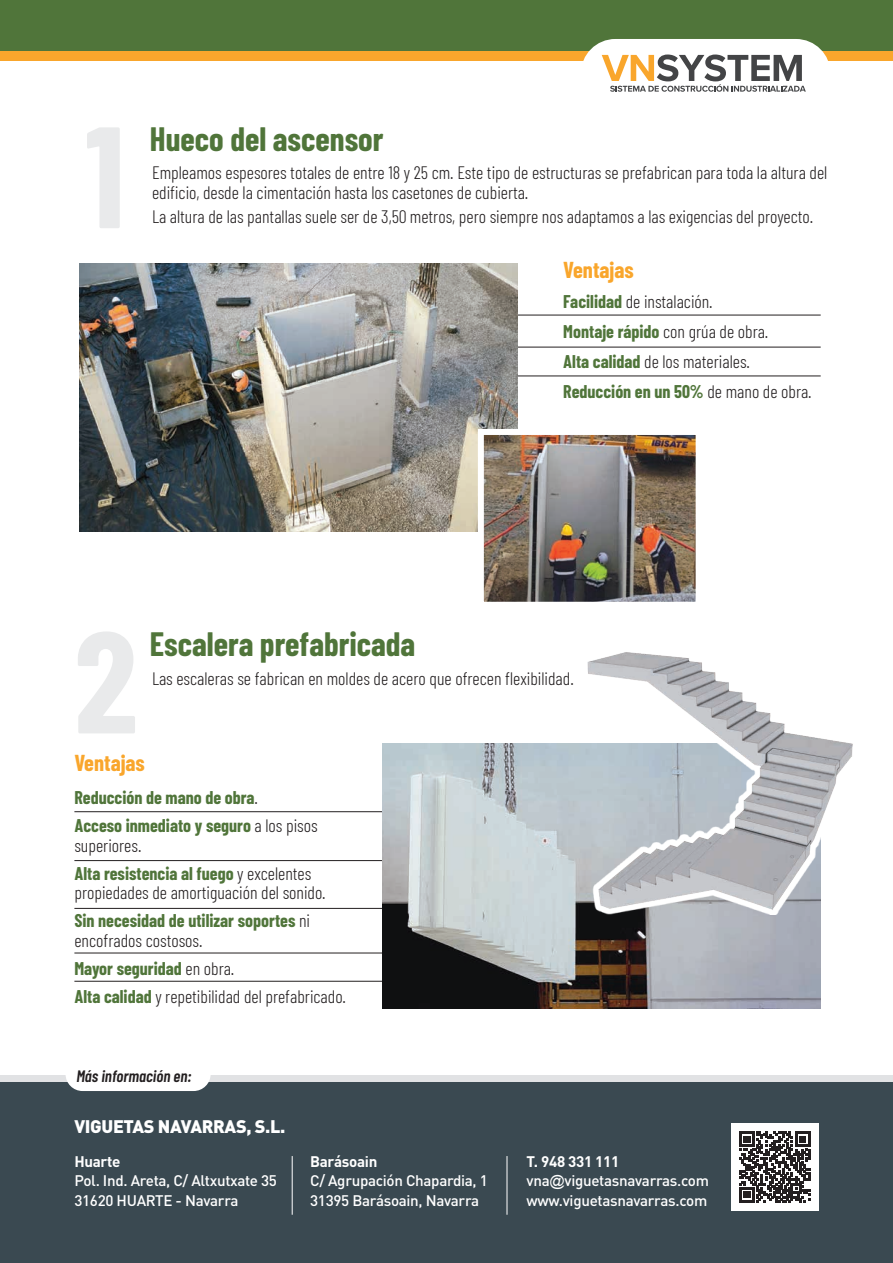
<style>
.page{position:relative;width:893px;height:1263px;background:#fff}
.page>*{position:absolute;margin:0;border:0;box-sizing:border-box;transform-origin:0 0}
.t1{font:700 144px "Barlow Condensed";color:#e9eaeb}
.t2{font:700 33px "Barlow Condensed";color:#50753a}
.t3{font:700 22.5px "Barlow Condensed";color:#f9a62c}
.t4{font:300 18px/28px "Barlow Condensed";color:#231f20}
.t5{font:700 18px/28px "Barlow Condensed";color:#50753a}
.t6{font:900 18px "DIN Pro";letter-spacing:-.02em;color:#fff}
.t7{font:italic 600 16.5px "Barlow Condensed";color:#231f20}
.t8{font:500 15.15px/19.5px "DIN Pro";letter-spacing:-.02em;color:#fff}
.t9{font:700 15.15px "DIN Pro";letter-spacing:-.02em;color:#fff}
.s1{font-weight:700;color:#50753a}
.s2{font-weight:300;color:#231f20}
.s3{font-weight:700}
.s4{font-family:"Arial";font-weight:400}
</style>
<div class="page">
<hr style="left:74px;top:860px;width:320px;height:1px;background:#231f20">
<hr style="left:74px;top:811px;width:320px;height:1px;background:#231f20">
<hr style="left:74px;top:908px;width:320px;height:1px;background:#231f20">
<hr style="left:74px;top:953px;width:320px;height:1px;background:#231f20">
<hr style="left:74px;top:981px;width:320px;height:1px;background:#231f20">
<hr style="left:495px;top:315px;width:326px;height:1px;background:#231f20">
<hr style="left:495px;top:347px;width:326px;height:1px;background:#231f20">
<hr style="left:495px;top:376px;width:326px;height:1px;background:#231f20">
<img style="left:80px;top:263px;width:438px;height:269px">
<img style="left:485px;top:436px;width:210px;height:165px">
<div style="left:478px;top:429px;width:224px;height:179px;border:6px solid #fff"></div>
<div style="left:0;top:0;width:893px;height:51px;background:#50753a"></div>
<div style="left:0;top:51px;width:893px;height:10px;background:#f9a62c"></div>
<img style="left:383px;top:743px;width:438px;height:265px">
<img style="left:572px;top:652px;width:281px;height:262px">
<div style="left:581px;top:39px;width:249px;height:69px;background:#fff;border-radius:35px"></div>
<svg style="left:602px;top:55px;width:204px;height:37px"></svg>
<div style="left:0;top:1075px;width:893px;height:40px;background:#e1e2e4"></div>
<div style="left:0;top:1082px;width:893px;height:181px;background:#3a4951"></div>
<div style="left:731px;top:1123px;width:88px;height:88px;background:#fff"></div>
<svg style="left:739px;top:1132px;width:71px;height:70px"></svg>
<hr style="left:292px;top:1156px;width:1px;height:59px;background:#fff">
<hr style="left:507px;top:1156px;width:1px;height:59px;background:#fff">
<div style="left:66px;top:1050px;width:145px;height:41px;background:#fff;border-radius:17px"></div>
<h1 class="t1" style="left:85px;top:87px;width:41px">1</h1>
<h2 class="t2" style="left:150px;top:118px;width:235px">Hueco del ascensor</h2>
<p class="t4" style="left:152px;top:163px;width:677px;line-height:19.5px">Empleamos espesores totales de entre 18 y 25 cm. Este tipo de estructuras se prefabrican para toda la altura del edificio, desde la cimentación hasta los casetones de cubierta.</p>
<p class="t4" style="left:152px;top:202px;width:663px">La altura de las pantallas suele ser de 3,50 metros, pero siempre nos adaptamos a las exigencias del proyecto.</p>
<p class="t3" style="left:563px;top:256px;width:72px">Ventajas</p>
<p class="t4" style="left:563px;top:286px;width:250px;line-height:30px"><span class="s1">Facilidad</span> de instalación.<br><span class="s1">Montaje rápido</span> con grúa de obra.<br><span class="s1">Alta calidad</span> de los materiales.<br><span class="s1">Reducción en un 50%</span> de mano de obra.</p>
<h1 class="t1" style="left:74px;top:592px;width:65px">2</h1>
<h2 class="t2" style="left:150px;top:623px;width:267px">Escalera prefabricada</h2>
<p class="t4" style="left:152px;top:664px;width:423px">Las escaleras se fabrican en moldes de acero que ofrecen flexibilidad.</p>
<p class="t3" style="left:74px;top:749px;width:72px">Ventajas</p>
<p class="t5" style="left:74px;top:783px;width:245px">Reducción de mano de obra<span class="s2">.<br></span>Acceso inmediato y seguro <span class="s2">a los pisos</span></p>
<p class="t4" style="left:74px;top:831px;width:238px">superiores.<br><span class="s1">Alta resistencia al fuego</span> y excelentes</p>
<p class="t4" style="left:74px;top:878px;width:253px">propiedades de amortiguación del sonido.<br><span class="s1">Sin necesidad de utilizar soportes</span> ni</p>
<p class="t4" style="left:74px;top:926px;width:273px">encofrados costosos.<br><span class="s1">Mayor seguridad</span> en obra.<br><span class="s1">Alta calidad</span> y repetibilidad del prefabricado.</p>
<p class="t7" style="left:76px;top:1065px;width:117px">Más información en:</p>
<p class="t6" style="left:74px;top:1111px;width:212px">VIGUETAS NAVARRAS, S.L.</p>
<p class="t9" style="left:74px;top:1148px;width:48px">Huarte</p>
<p class="t8" style="left:74px;top:1169px;width:204px">Pol. Ind. Areta, C/ Altxutxate 35<br>31620 HUARTE - Navarra</p>
<p class="t9" style="left:310px;top:1149px;width:69px">Barásoain</p>
<p class="t8" style="left:310px;top:1169px;width:179px">C/ Agrupación Chapardia, 1<br>31395 Barásoain, Navarra</p>
<p class="t8" style="left:527px;top:1150px;width:184px"><span class="s3">T. 948 331 111 </span>vna<span class="s4">@</span>viguetasnavarras.com www.viguetasnavarras.com</p>
</div>
